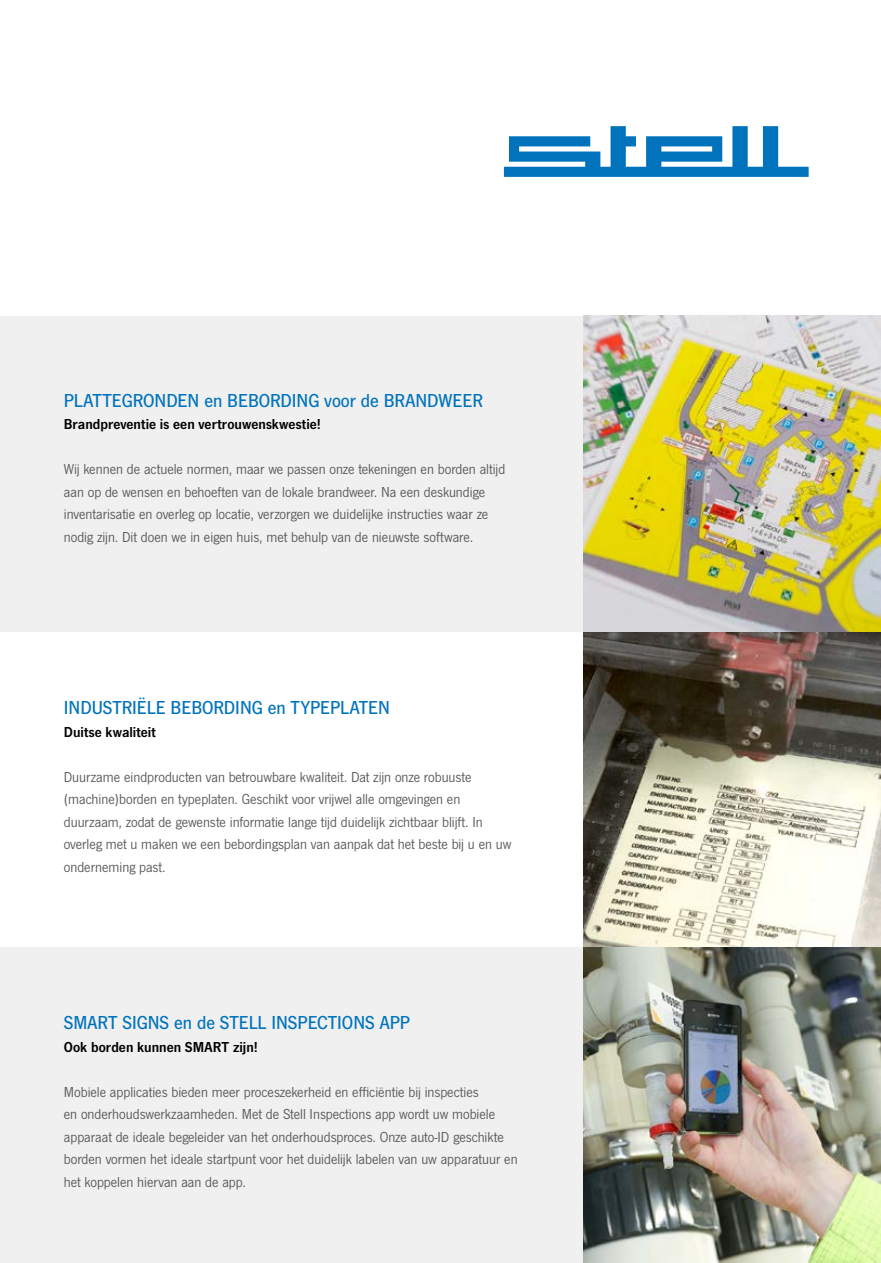
<style>
.page{position:relative;width:881px;height:1263px;background:#fff}
.page>*{position:absolute;margin:0;border:0;box-sizing:border-box;transform-origin:0 0}
.t1{font:500 19.5px "News Got";color:#0073bc}
.t2{font:15px/22.5px "News Got";color:#575756}
.t3{font:15px "News Got Dem";letter-spacing:.005em;color:#000}
</style>
<div class="page">
<div style="left:0;top:316px;width:583px;height:315px;background:#f0f0f0"></div>
<div style="left:0;top:947px;width:583px;height:316px;background:#f0f0f0"></div>
<img style="left:583px;top:316px;width:297px;height:947px">
<svg style="left:503px;top:126px;width:305px;height:51px"></svg>
<h1 class="t1" style="left:64px;top:389px;width:420px">PLATTEGRONDEN en BEBORDING voor de BRANDWEER</h1>
<p class="t3" style="left:64px;top:415px;width:258px">Brandpreventie is een vertrouwenskwestie!</p>
<p class="t2" style="left:64px;top:458px;width:443px">Wij kennen de actuele normen, maar we passen onze tekeningen en borden altijd aan op de wensen en behoeften van de lokale brandweer. Na een deskundige inventarisatie en overleg op locatie, verzorgen we duidelijke instructies waar ze nodig zijn. Dit doen we in eigen huis, met behulp van de nieuwste software.</p>
<h1 class="t1" style="left:64px;top:697px;width:327px">INDUSTRIËLE BEBORDING en TYPEPLATEN</h1>
<p class="t3" style="left:64px;top:723px;width:94px">Duitse kwaliteit</p>
<p class="t2" style="left:64px;top:766px;width:449px">Duurzame eindproducten van betrouwbare kwaliteit. Dat zijn onze robuuste (machine)borden en typeplaten. Geschikt voor vrijwel alle omgevingen en duurzaam, zodat de gewenste informatie lange tijd duidelijk zichtbaar blijft. In overleg met u maken we een bebordingsplan van aanpak dat het beste bij u en uw onderneming past.</p>
<h1 class="t1" style="left:64px;top:1012px;width:348px">SMART SIGNS en de STELL INSPECTIONS APP</h1>
<p class="t3" style="left:64px;top:1038px;width:195px">Ook borden kunnen SMART zijn!</p>
<p class="t2" style="left:64px;top:1081px;width:455px">Mobiele applicaties bieden meer proceszekerheid en efficiëntie bij inspecties<br>en onderhoudswerkzaamheden. Met de Stell Inspections app wordt uw mobiele apparaat de ideale begeleider van het onderhoudsproces. Onze auto-ID geschikte borden vormen het ideale startpunt voor het duidelijk labelen van uw apparatuur en het koppelen hiervan aan de app.</p>
</div>
